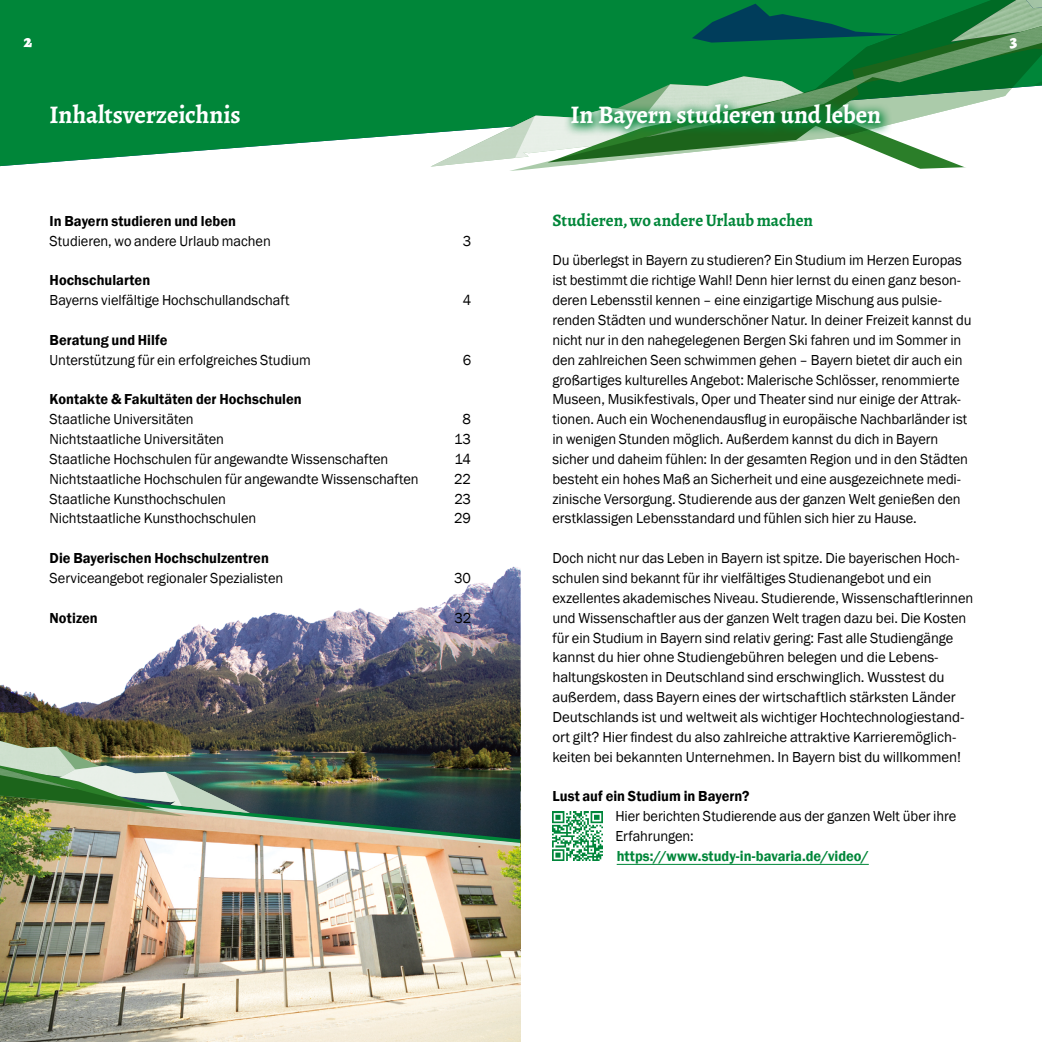
<style>
.page{position:relative;width:1042px;height:1042px;background:#fff}
.page>*{position:absolute;margin:0;border:0;box-sizing:border-box;transform-origin:0 0}
.t1{font:700 25.38px "Alegreya";letter-spacing:-.005em;color:#fff}
.t2{font:700 17.5px "Alegreya";color:#008639}
.t3{font:900 17.5px "Alegreya";color:#fff}
.t4{font:14.88px/19.8px "Franklin Gothic";letter-spacing:-.005em;color:#000}
.t5{font:600 14.88px "Franklin Gothic";letter-spacing:.005em;color:#000}
.t6{font:600 14.88px "Franklin Gothic";color:#008639}
</style>
<div class="page">
<img style="left:0;top:848px;width:521px;height:194px">
<img style="left:144px;top:566px;width:377px;height:102px">
<svg style="left:0;top:0;width:430px;height:166px;background:#19914c"></svg>
<hr style="left:617px;top:864px;width:252px;height:1px;background:#008639">
<img style="left:552px;top:811px;width:50px;height:50px">
<svg style="left:430px;top:0;width:76px;height:167px;background:#339d5f"></svg>
<svg style="left:506px;top:0;width:460px;height:171px;fill:#008639"></svg>
<svg style="left:568px;top:0;width:474px;height:165px"></svg>
<svg style="left:563px;top:96px;width:329px;height:44px;background:#4e9b62"></svg>
<img style="left:0;top:668px;width:521px;height:180px">
<p class="t3" style="left:24px;top:29px;width:10px">2</p>
<h1 class="t1" style="left:50px;top:98px;width:193px">Inhaltsverzeichnis</h1>
<h1 class="t1" style="left:570px;top:98px;width:312px">In Bayern studieren und leben</h1>
<p class="t5" style="left:50px;top:212px;width:188px">In Bayern studieren und leben</p>
<p class="t4" style="left:50px;top:231px;width:223px">Studieren, wo andere Urlaub machen</p>
<p class="t4" style="left:463px;top:231px;width:10px">3</p>
<p class="t5" style="left:50px;top:271px;width:102px">Hochschularten</p>
<p class="t4" style="left:50px;top:291px;width:242px">Bayerns vielfältige Hochschullandschaft</p>
<p class="t4" style="left:463px;top:291px;width:10px">4</p>
<p class="t5" style="left:50px;top:331px;width:119px">Beratung und Hilfe</p>
<p class="t4" style="left:50px;top:350px;width:263px">Unterstützung für ein erfolgreiches Studium</p>
<p class="t4" style="left:463px;top:350px;width:10px">6</p>
<p class="t5" style="left:50px;top:390px;width:254px">Kontakte &amp; Fakultäten der Hochschulen</p>
<p class="t4" style="left:50px;top:410px;width:146px">Staatliche Universitäten</p>
<p class="t4" style="left:463px;top:410px;width:10px">8</p>
<p class="t4" style="left:50px;top:429px;width:176px">Nichtstaatliche Universitäten</p>
<p class="t4" style="left:454px;top:429px;width:18px">13</p>
<p class="t4" style="left:50px;top:449px;width:340px">Staatliche Hochschulen für angewandte Wissenschaften</p>
<p class="t4" style="left:454px;top:449px;width:18px">14</p>
<p class="t4" style="left:50px;top:469px;width:371px">Nichtstaatliche Hochschulen für angewandte Wissenschaften</p>
<p class="t4" style="left:454px;top:469px;width:18px">22</p>
<p class="t4" style="left:50px;top:489px;width:178px">Staatliche Kunsthochschulen</p>
<p class="t4" style="left:454px;top:489px;width:18px">23</p>
<p class="t4" style="left:50px;top:509px;width:208px">Nichtstaatliche Kunsthochschulen</p>
<p class="t4" style="left:454px;top:509px;width:18px">29</p>
<p class="t5" style="left:50px;top:549px;width:221px">Die Bayerischen Hochschulzentren</p>
<p class="t4" style="left:50px;top:568px;width:235px">Serviceangebot regionaler Spezialisten</p>
<p class="t4" style="left:454px;top:568px;width:18px">30</p>
<p class="t5" style="left:50px;top:608px;width:50px">Notizen</p>
<p class="t4" style="left:454px;top:608px;width:18px">32</p>
<p class="t2" style="left:552px;top:209px;width:262px">Studieren, wo andere Urlaub machen</p>
<p class="t4" style="left:552px;top:251px;width:421px">Du überlegst in Bayern zu studieren? Ein Studium im Herzen Europas ist bestimmt die richtige Wahl! Denn hier lernst du einen ganz beson&shy;deren Lebensstil kennen – eine einzigartige Mischung aus pulsie&shy;renden Städten und wunderschöner Natur. In deiner Freizeit kannst du nicht nur in den nahegelegenen Bergen Ski fahren und im Sommer in den zahlreichen Seen schwimmen gehen – Bayern bietet dir auch ein großartiges kulturelles Angebot: Malerische Schlösser, renommierte Museen, Musikfestivals, Oper und Theater sind nur einige der Attrak&shy;tionen. Auch ein Wochenendausflug in europäische Nachbarländer ist in wenigen Stunden möglich. Außerdem kannst du dich in Bayern sicher und daheim fühlen: In der gesamten Region und in den Städten besteht ein hohes Maß an Sicherheit und eine ausgezeichnete medi&shy;zinische Versorgung. Studierende aus der ganzen Welt genießen den erstklassigen Lebensstandard und fühlen sich hier zu Hause.</p>
<p class="t4" style="left:552px;top:549px;width:422px">Doch nicht nur das Leben in Bayern ist spitze. Die bayerischen Hoch&shy;schulen sind bekannt für ihr vielfältiges Studienangebot und ein exzellentes akademisches Niveau. Studierende, Wissenschaftlerinnen und Wissenschaftler aus der ganzen Welt tragen dazu bei. Die Kosten für ein Studium in Bayern sind relativ gering: Fast alle Studiengänge kannst du hier ohne Studiengebühren belegen und die Lebens&shy;haltungskosten in Deutschland sind erschwinglich. Wusstest du außerdem, dass Bayern eines der wirtschaftlich stärksten Länder Deutschlands ist und weltweit als wichtiger Hochtechnologiestand&shy;ort gilt? Hier findest du also zahlreiche attraktive Karrieremöglich&shy;keiten bei bekannten Unternehmen. In Bayern bist du willkommen!</p>
<p class="t5" style="left:552px;top:787px;width:199px">Lust auf ein Studium in Bayern?</p>
<p class="t4" style="left:615px;top:806px;width:342px">Hier berichten Studierende aus der ganzen Welt über ihre<br>Erfahrungen:</p>
<p class="t6" style="left:617px;top:847px;width:254px">https://www.study-in-bavaria.de/video/</p>
<p class="t3" style="left:1009px;top:29px;width:9px">3</p>
</div>
